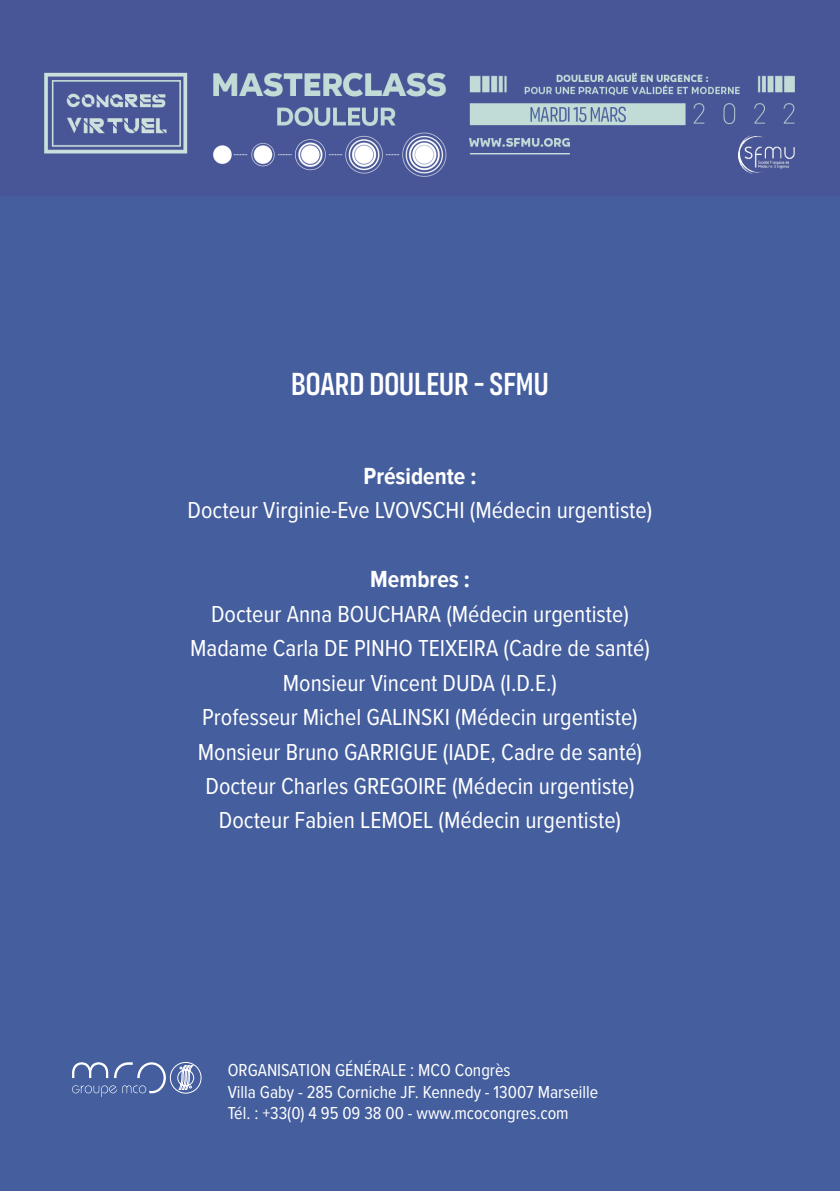
<style>
.page{position:relative;width:840px;height:1191px;background:#fff}
.page>*{position:absolute;margin:0;border:0;box-sizing:border-box;transform-origin:0 0}
.t1{font:32px "Organetto Regular Ultra Cnd";color:#fff}
.t2{font:24px "Proxima Nova Cond";color:#fff}
.t3{font:700 24px "Proxima Nova Cond";color:#fff}
.t4{font:18px "Proxima Nova Cond";color:#fff}
</style>
<div class="page">
<div style="left:0;top:0;width:839px;height:1191px;background:#445e9e"></div>
<img style="left:44px;top:72px;width:751px;height:105px">
<svg style="left:72px;top:1062px;width:130px;height:34px"></svg>
<p class="t1" style="left:291px;top:364px;width:259px">BOARD DOULEUR - SFMU</p>
<p class="t3" style="left:363px;top:462px;width:114px">Présidente :</p>
<p class="t2" style="left:187px;top:492px;width:466px">Docteur Virginie-Eve LVOVSCHI (Médecin urgentiste)</p>
<p class="t3" style="left:370px;top:566px;width:101px">Membres :</p>
<p class="t2" style="left:211px;top:596px;width:419px">Docteur Anna BOUCHARA (Médecin urgentiste)</p>
<p class="t2" style="left:190px;top:630px;width:461px">Madame Carla DE PINHO TEIXEIRA (Cadre de santé)</p>
<p class="t2" style="left:283px;top:665px;width:275px">Monsieur Vincent DUDA (I.D.E.)</p>
<p class="t2" style="left:202px;top:699px;width:437px">Professeur Michel GALINSKI (Médecin urgentiste)</p>
<p class="t2" style="left:198px;top:734px;width:445px">Monsieur Bruno GARRIGUE (IADE, Cadre de santé)</p>
<p class="t2" style="left:205px;top:768px;width:430px">Docteur Charles GREGOIRE (Médecin urgentiste)</p>
<p class="t2" style="left:219px;top:803px;width:403px">Docteur Fabien LEMOEL (Médecin urgentiste)</p>
<p class="t4" style="left:227px;top:1057px;width:284px">ORGANISATION GÉNÉRALE : MCO Congrès</p>
<p class="t4" style="left:227px;top:1078px;width:372px">Villa Gaby - 285 Corniche JF. Kennedy - 13007 Marseille</p>
<p class="t4" style="left:227px;top:1100px;width:342px">Tél. : +33(0) 4 95 09 38 00 - www.mcocongres.com</p>
</div>
